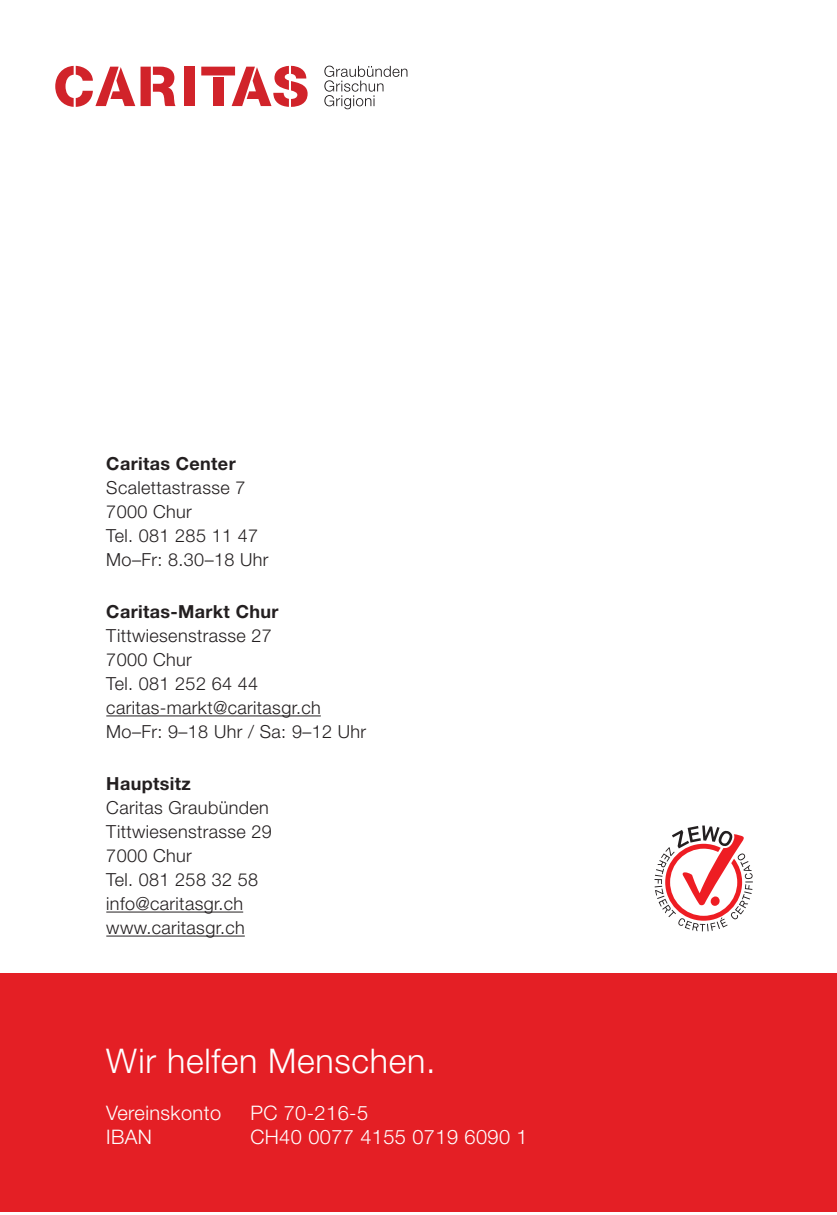
<style>
.page{position:relative;width:837px;height:1215px;background:#fff}
.page>*{position:absolute;margin:0;border:0;box-sizing:border-box;transform-origin:0 0}
.t1{font:300 34px "Helvetica Neue";letter-spacing:.02em;color:#fff}
.t2{font:300 20px "Helvetica Neue";letter-spacing:.02em;color:#fff}
.t3{font:300 18px "Helvetica Neue";letter-spacing:.02em;color:#231f20}
.Fliesstext_bold{font:700 18px "Helvetica Neue";letter-spacing:.02em;color:#231f20}
</style>
<div class="page">
<div style="left:0;top:973px;width:837px;height:238px;background:#e41f25"></div>
<hr style="left:106px;top:715px;width:215px;height:1px;background:#231f20">
<hr style="left:106px;top:911px;width:137px;height:1px;background:#231f20">
<hr style="left:106px;top:935px;width:139px;height:1px;background:#231f20">
<svg style="left:654px;top:825px;width:99px;height:106px"></svg>
<svg style="left:324px;top:66px;width:83px;height:43px"></svg>
<div style="left:184px;top:67px;width:10px;height:39px;background:#d1232a"></div>
<svg style="left:55px;top:66px;width:121px;height:41px"></svg>
<svg style="left:201px;top:66px;width:106px;height:41px"></svg>
<p class="Fliesstext_bold" style="left:106px;top:452px;width:131px">Caritas Center</p>
<p class="t3" style="left:106px;top:476px;width:141px">Scalettastrasse 7</p>
<p class="t3" style="left:106px;top:500px;width:87px">7000 Chur</p>
<p class="t3" style="left:106px;top:524px;width:153px">Tel. 081 285 11 47</p>
<p class="t3" style="left:106px;top:548px;width:164px">Mo–Fr: 8.30–18 Uhr</p>
<p class="Fliesstext_bold" style="left:106px;top:600px;width:174px">Caritas-Markt Chur</p>
<p class="t3" style="left:106px;top:624px;width:167px">Tittwiesenstrasse 27</p>
<p class="t3" style="left:106px;top:648px;width:87px">7000 Chur</p>
<p class="t3" style="left:106px;top:672px;width:153px">Tel. 081 252 64 44</p>
<p class="t3" style="left:106px;top:696px;width:216px">caritas-markt@caritasgr.ch</p>
<p class="t3" style="left:106px;top:720px;width:261px">Mo–Fr: 9–18 Uhr / Sa: 9–12 Uhr</p>
<p class="Fliesstext_bold" style="left:106px;top:772px;width:86px">Hauptsitz</p>
<p class="t3" style="left:106px;top:796px;width:164px">Caritas Graubünden</p>
<p class="t3" style="left:106px;top:820px;width:167px">Tittwiesenstrasse 29</p>
<p class="t3" style="left:106px;top:844px;width:87px">7000 Chur</p>
<p class="t3" style="left:106px;top:868px;width:153px">Tel. 081 258 32 58</p>
<p class="t3" style="left:106px;top:892px;width:138px">info@caritasgr.ch</p>
<p class="t3" style="left:106px;top:916px;width:140px">www.caritasgr.ch</p>
<p class="t1" style="left:106px;top:1040px;width:331px">Wir helfen Menschen.</p>
<p class="t2" style="left:106px;top:1100px;width:116px">Vereinskonto</p>
<p class="t2" style="left:250px;top:1100px;width:119px">PC 70-216-5</p>
<p class="t2" style="left:106px;top:1124px;width:47px">IBAN</p>
<p class="t2" style="left:250px;top:1124px;width:279px">CH40 0077 4155 0719 6090 1</p>
</div>
